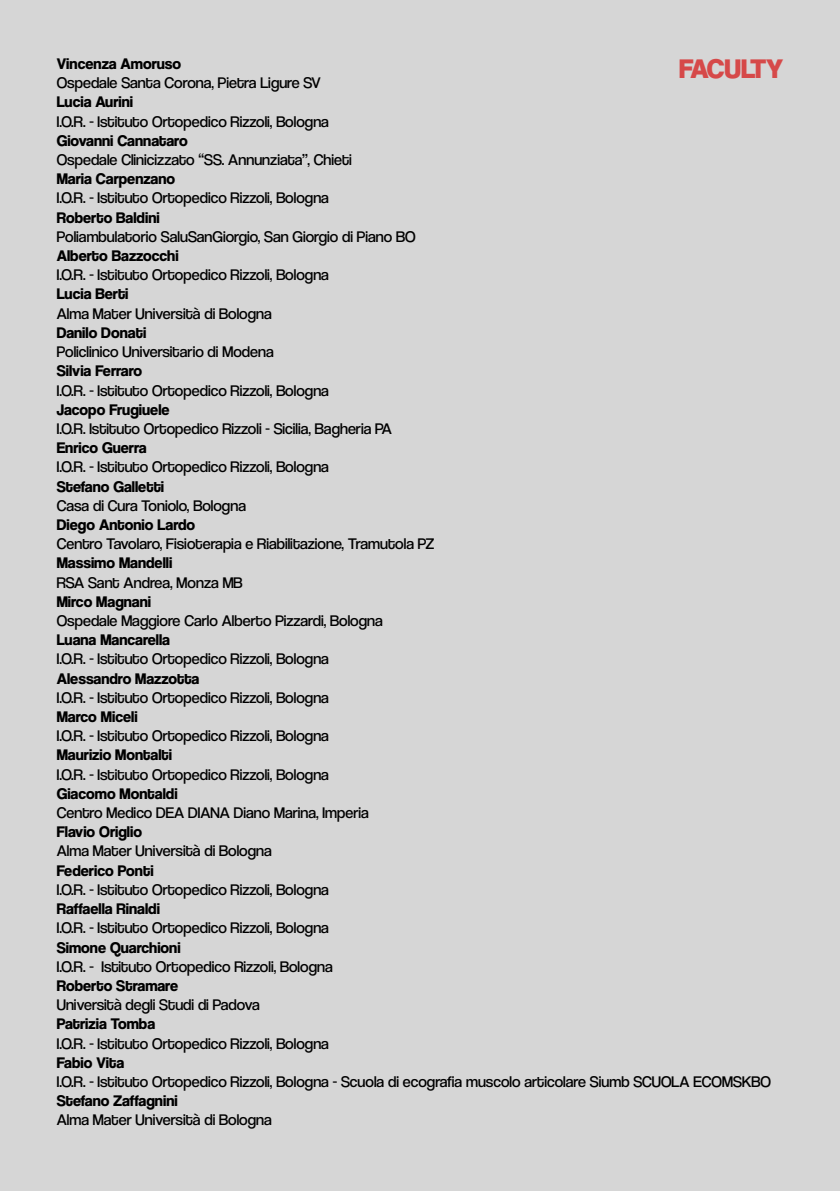
<style>
.page{position:relative;width:840px;height:1191px;background:#fff}
.page>*{position:absolute;margin:0;border:0;box-sizing:border-box;transform-origin:0 0}
.t1{font:28px "Coolvetica Hv";letter-spacing:-.035em;color:#d64949}
.t2{font:16px "Coolvetica Bk";color:#000}
.t3{font:700 16px "Coolvetica Rg";color:#000}
</style>
<div class="page">
<div style="left:0;top:0;width:839px;height:1191px;background:#d6d6d6"></div>
<p class="t3" style="left:57px;top:54px;width:126px">Vincenza Amoruso</p>
<p class="t2" style="left:57px;top:73px;width:265px">Ospedale Santa Corona, Pietra Ligure SV</p>
<p class="t3" style="left:57px;top:93px;width:78px">Lucia Aurini</p>
<p class="t2" style="left:57px;top:112px;width:273px">I.O.R. - Istituto Ortopedico Rizzoli, Bologna</p>
<p class="t3" style="left:57px;top:131px;width:132px">Giovanni Cannataro</p>
<p class="t2" style="left:57px;top:150px;width:296px">Ospedale Clinicizzato “SS. Annunziata”, Chieti</p>
<p class="t3" style="left:57px;top:169px;width:120px">Maria Carpenzano</p>
<p class="t2" style="left:57px;top:189px;width:273px">I.O.R. - Istituto Ortopedico Rizzoli, Bologna</p>
<p class="t3" style="left:57px;top:208px;width:104px">Roberto Baldini</p>
<p class="t2" style="left:57px;top:227px;width:360px">Poliambulatorio SaluSanGiorgio, San Giorgio di Piano BO</p>
<p class="t3" style="left:57px;top:246px;width:123px">Alberto Bazzocchi</p>
<p class="t2" style="left:57px;top:265px;width:273px">I.O.R. - Istituto Ortopedico Rizzoli, Bologna</p>
<p class="t3" style="left:57px;top:285px;width:73px">Lucia Berti</p>
<p class="t2" style="left:57px;top:304px;width:216px">Alma Mater Università di Bologna</p>
<p class="t3" style="left:57px;top:323px;width:91px">Danilo Donati</p>
<p class="t2" style="left:57px;top:342px;width:218px">Policlinico Universitario di Modena</p>
<p class="t3" style="left:57px;top:361px;width:87px">Silvia Ferraro</p>
<p class="t2" style="left:57px;top:381px;width:273px">I.O.R. - Istituto Ortopedico Rizzoli, Bologna</p>
<p class="t3" style="left:57px;top:400px;width:114px">Jacopo Frugiuele</p>
<p class="t2" style="left:57px;top:419px;width:336px">I.O.R. Istituto Ortopedico Rizzoli - Sicilia, Bagheria PA</p>
<p class="t3" style="left:57px;top:438px;width:91px">Enrico Guerra</p>
<p class="t2" style="left:57px;top:457px;width:273px">I.O.R. - Istituto Ortopedico Rizzoli, Bologna</p>
<p class="t3" style="left:57px;top:477px;width:109px">Stefano Galletti</p>
<p class="t2" style="left:57px;top:496px;width:191px">Casa di Cura Toniolo, Bologna</p>
<p class="t3" style="left:57px;top:515px;width:140px">Diego Antonio Lardo</p>
<p class="t2" style="left:57px;top:534px;width:379px">Centro Tavolaro, Fisioterapia e Riabilitazione, Tramutola PZ</p>
<p class="t3" style="left:57px;top:553px;width:117px">Massimo Mandelli</p>
<p class="t2" style="left:57px;top:573px;width:187px">RSA Sant Andrea, Monza MB</p>
<p class="t3" style="left:57px;top:592px;width:96px">Mirco Magnani</p>
<p class="t2" style="left:57px;top:611px;width:327px">Ospedale Maggiore Carlo Alberto Pizzardi, Bologna</p>
<p class="t3" style="left:57px;top:630px;width:115px">Luana Mancarella</p>
<p class="t2" style="left:57px;top:649px;width:273px">I.O.R. - Istituto Ortopedico Rizzoli, Bologna</p>
<p class="t3" style="left:57px;top:669px;width:144px">Alessandro Mazzotta</p>
<p class="t2" style="left:57px;top:688px;width:273px">I.O.R. - Istituto Ortopedico Rizzoli, Bologna</p>
<p class="t3" style="left:57px;top:707px;width:82px">Marco Miceli</p>
<p class="t2" style="left:57px;top:726px;width:273px">I.O.R. - Istituto Ortopedico Rizzoli, Bologna</p>
<p class="t3" style="left:57px;top:745px;width:117px">Maurizio Montalti</p>
<p class="t2" style="left:57px;top:765px;width:273px">I.O.R. - Istituto Ortopedico Rizzoli, Bologna</p>
<p class="t3" style="left:57px;top:784px;width:122px">Giacomo Montaldi</p>
<p class="t2" style="left:57px;top:803px;width:313px">Centro Medico DEA DIANA Diano Marina, Imperia</p>
<p class="t3" style="left:57px;top:822px;width:87px">Flavio Origlio</p>
<p class="t2" style="left:57px;top:841px;width:216px">Alma Mater Università di Bologna</p>
<p class="t3" style="left:57px;top:861px;width:98px">Federico Ponti</p>
<p class="t2" style="left:57px;top:880px;width:273px">I.O.R. - Istituto Ortopedico Rizzoli, Bologna</p>
<p class="t3" style="left:57px;top:899px;width:105px">Raffaella Rinaldi</p>
<p class="t2" style="left:57px;top:918px;width:273px">I.O.R. - Istituto Ortopedico Rizzoli, Bologna</p>
<p class="t3" style="left:57px;top:937px;width:125px">Simone Quarchioni</p>
<p class="t2" style="left:57px;top:957px;width:277px">I.O.R. - Istituto Ortopedico Rizzoli, Bologna</p>
<p class="t3" style="left:57px;top:976px;width:123px">Roberto Stramare</p>
<p class="t2" style="left:57px;top:995px;width:204px">Università degli Studi di Padova</p>
<p class="t3" style="left:57px;top:1014px;width:100px">Patrizia Tomba</p>
<p class="t2" style="left:57px;top:1033px;width:273px">I.O.R. - Istituto Ortopedico Rizzoli, Bologna</p>
<p class="t3" style="left:57px;top:1053px;width:69px">Fabio Vita</p>
<p class="t2" style="left:57px;top:1072px;width:715px">I.O.R. - Istituto Ortopedico Rizzoli, Bologna - Scuola di ecografia muscolo articolare Siumb SCUOLA ECOMSKBO</p>
<p class="t3" style="left:57px;top:1091px;width:122px">Stefano Zaffagnini</p>
<p class="t2" style="left:57px;top:1110px;width:216px">Alma Mater Università di Bologna</p>
<p class="t1" style="left:679px;top:52px;width:105px">FACULTY</p>
</div>
